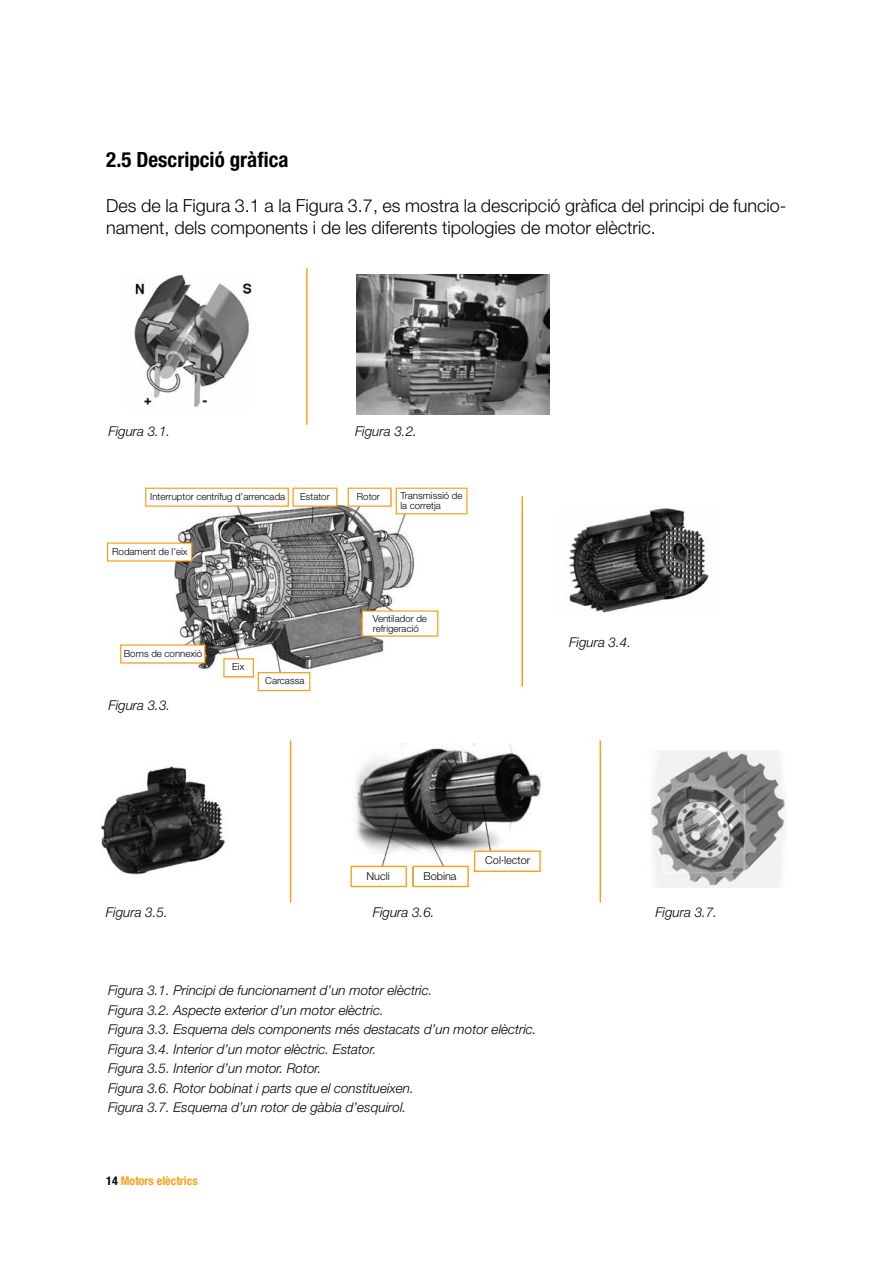
<style>
.page{position:relative;width:893px;height:1263px;background:#fff}
.page>*{position:absolute;margin:0;border:0;box-sizing:border-box;transform-origin:0 0}
.t1{font:700 condensed 21px "Helvetica Neue LT Std";color:#000}
.t2{font:300 18px/22.5px "Helvetica Neue LT Std";color:#000}
.t3{font:italic 300 13.5px/19.5px "Helvetica Neue LT Std";color:#000}
.t4{font:700 condensed 12px "Helvetica Neue LT Std";color:#ff9e16}
.t5{font:300 10.95px "Helvetica Neue LT Std";color:#000}
.t6{font:300 9.75px/9.8px "Helvetica Neue LT Std";color:#000}
.s1{color:#000}
</style>
<div class="page">
<img style="left:134px;top:275px;width:118px;height:132px">
<img style="left:569px;top:508px;width:140px;height:105px">
<img style="left:651px;top:750px;width:135px;height:137px">
<img style="left:356px;top:274px;width:194px;height:140px">
<img style="left:101px;top:766px;width:124px;height:109px">
<img style="left:350px;top:743px;width:191px;height:143px">
<hr style="left:306px;top:268px;width:2px;height:157px;background:#ff9e16">
<hr style="left:290px;top:740px;width:1px;height:162px;background:#ff9e16">
<hr style="left:600px;top:740px;width:1px;height:162px;background:#ff9e16">
<hr style="left:521px;top:496px;width:2px;height:190px;background:#ff9e16">
<img style="left:120px;top:487px;width:337px;height:205px">
<div style="left:145px;top:488px;width:144px;height:19px;background:#fff;border:1px solid #ff9e16"></div>
<div style="left:292px;top:488px;width:45px;height:19px;background:#fff;border:1px solid #ff9e16"></div>
<div style="left:258px;top:672px;width:52px;height:19px;background:#fff;border:1px solid #ff9e16"></div>
<div style="left:474px;top:850px;width:67px;height:22px;background:#fff;border:1px solid #ff9e16"></div>
<div style="left:412px;top:866px;width:57px;height:21px;background:#fff;border:1px solid #ff9e16"></div>
<div style="left:351px;top:866px;width:56px;height:21px;background:#fff;border:1px solid #ff9e16"></div>
<div style="left:223px;top:658px;width:31px;height:19px;background:#fff;border:1px solid #ff9e16"></div>
<div style="left:107px;top:542px;width:85px;height:20px;background:#fff"></div>
<div style="left:120px;top:644px;width:85px;height:19px;background:#fff"></div>
<div style="left:348px;top:488px;width:43px;height:19px;background:#fff;border:1px solid #ff9e16"></div>
<div style="left:396px;top:488px;width:72px;height:26px;background:#fff;border:1px solid #ff9e16"></div>
<div style="left:362px;top:610px;width:76px;height:27px;background:#fff"></div>
<h1 class="t1" style="left:106px;top:146px;width:184px">2.5 Descripció gràfica</h1>
<h2 class="t2" style="left:106px;top:193px;width:682px">Des de la Figura 3.1 a la Figura 3.7, es mostra la descripció gràfica del principi de funcio&shy;nament, dels components i de les diferents tipologies de motor elèctric.</h2>
<p class="t3" style="left:108px;top:422px;width:63px">Figura 3.1.</p>
<p class="t6" style="left:150px;top:491px;width:136px">Interruptor centrífug d’arrencada</p>
<p class="t6" style="left:300px;top:491px;width:31px">Estator</p>
<p class="t6" style="left:112px;top:546px;width:77px">Rodament de l’eix</p>
<p class="t6" style="left:124px;top:648px;width:80px">Borns de connexió</p>
<p class="t3" style="left:108px;top:695px;width:63px">Figura 3.3.</p>
<p class="t6" style="left:232px;top:662px;width:14px">Eix</p>
<p class="t6" style="left:265px;top:676px;width:41px">Carcassa</p>
<p class="t3" style="left:355px;top:422px;width:63px">Figura 3.2.</p>
<p class="t6" style="left:357px;top:491px;width:25px">Rotor</p>
<p class="t6" style="left:400px;top:491px;width:64px">Transmissió de la corretja</p>
<p class="t6" style="left:373px;top:614px;width:56px">Ventilador de refrigeració</p>
<p class="t3" style="left:569px;top:632px;width:63px">Figura 3.4.</p>
<p class="t3" style="left:106px;top:902px;width:63px">Figura 3.5.</p>
<p class="t5" style="left:366px;top:869px;width:25px">Nucli</p>
<p class="t5" style="left:423px;top:869px;width:35px">Bobina</p>
<p class="t3" style="left:373px;top:902px;width:63px">Figura 3.6.</p>
<p class="t5" style="left:485px;top:854px;width:46px">Col·lector</p>
<p class="t3" style="left:108px;top:980px;width:430px">Figura 3.1. Principi de funcionament d’un motor elèctric.<br>Figura 3.2. Aspecte exterior d’un motor elèctric.<br>Figura 3.3. Esquema dels components més destacats d’un motor elèctric.<br>Figura 3.4. Interior d’un motor elèctric. Estator.<br>Figura 3.5. Interior d’un motor. Rotor.<br>Figura 3.6. Rotor bobinat i parts que el constitueixen.<br>Figura 3.7. Esquema d’un rotor de gàbia d’esquirol.</p>
<p class="t4" style="left:106px;top:1174px;width:93px"><span class="s1">14</span> Motors elèctrics</p>
<p class="t3" style="left:655px;top:902px;width:63px">Figura 3.7.</p>
</div>
